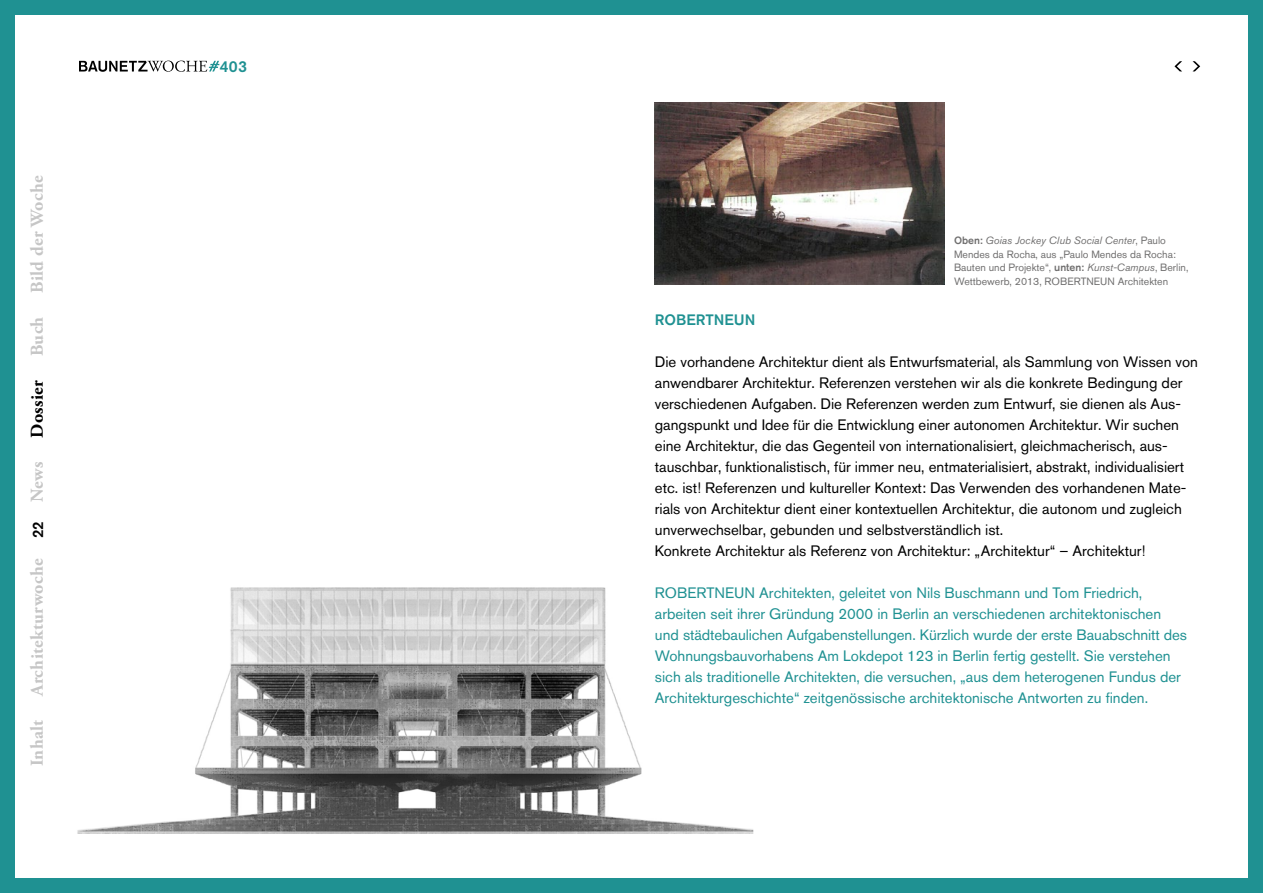
<style>
.page{position:relative;width:1263px;height:893px;background:#fff}
.page>*{position:absolute;margin:0;border:0;box-sizing:border-box;transform-origin:0 0}
.t1{font:700 18px "Adobe Garamond Pro";letter-spacing:.02em;color:#c6c6c6}
.t2{font:700 18px "Adobe Garamond Pro";letter-spacing:.02em;color:#000}
.t3{font:500 15.75px "Akzidenz Grotesk BQ";color:#1f9192}
.t4{font:15px/21px "Akzidenz Grotesk BQ";color:#000}
.t5{font:15px/21px "Akzidenz Grotesk BQ";color:#1f9192}
.t6{font:500 15px "Akzidenz Grotesk BQ";color:#1f9192}
.t7{font:500 15px "Akzidenz Grotesk BQ";color:#000}
.t8{font:10.5px/13.5px "Akzidenz Grotesk BQ";color:#706f6f}
.s1{font-weight:500}
.s2{font-style:italic}
</style>
<div class="page">
<div style="left:0;top:0;width:1263px;height:893px;border:15px solid #1f9192"></div>
<svg style="left:1192px;top:61px;width:8px;height:10px"></svg>
<svg style="left:1174px;top:61px;width:8px;height:10px"></svg>
<img style="left:77px;top:587px;width:677px;height:246px">
<img style="left:655px;top:102px;width:289px;height:182px">
<svg style="left:79px;top:61px;width:140px;height:11px"></svg>
<p class="t1" style="left:27px;top:293px;width:119px;rotate:-90deg">Bild der Woche</p>
<p class="t1" style="left:27px;top:356px;width:41px;rotate:-90deg">Buch</p>
<p class="t2" style="left:27px;top:438px;width:59px;rotate:-90deg">Dossier</p>
<p class="t1" style="left:27px;top:502px;width:42px;rotate:-90deg">News</p>
<p class="t7" style="left:29px;top:538px;width:18px;rotate:-90deg">22</p>
<p class="t1" style="left:27px;top:696px;width:139px;rotate:-90deg">Architekturwoche</p>
<p class="t1" style="left:27px;top:766px;width:49px;rotate:-90deg">Inhalt</p>
<p class="t3" style="left:220px;top:56px;width:28px">403</p>
<p class="t8" style="left:954px;top:234px;width:236px"><span class="s1">Oben:</span> <span class="s2">Goias Jockey Club Social Center</span>, Paulo Mendes da Rocha, aus „Paulo Mendes da Rocha:<br>Bauten und Projekte“, <span class="s1">unten:</span> <span class="s2">Kunst-Campus</span>, Berlin, Wettbewerb, 2013, ROBERTNEUN Architekten</p>
<p class="t6" style="left:655px;top:310px;width:102px">ROBERTNEUN</p>
<p class="t4" style="left:655px;top:351px;width:545px">Die vorhandene Architektur dient als Entwurfsmaterial, als Sammlung von Wissen von anwendbarer Architektur. Referenzen verstehen wir als die konkrete Bedingung der verschiedenen Aufgaben. Die Referenzen werden zum Entwurf, sie dienen als Aus&shy;gangspunkt und Idee für die Entwicklung einer autonomen Architektur. Wir suchen eine Architektur, die das Gegenteil von internationalisiert, gleichmacherisch, aus&shy;tauschbar, funktionalistisch, für immer neu, entmaterialisiert, abstrakt, individualisiert etc. ist! Referenzen und kultureller Kontext: Das Verwenden des vorhandenen Mate&shy;rials von Architektur dient einer kontextuellen Architektur, die autonom und zugleich unverwechselbar, gebunden und selbstverständlich ist.<br>Konkrete Architektur als Referenz von Architektur: „Architektur“ – Architektur!</p>
<p class="t5" style="left:655px;top:582px;width:534px">ROBERTNEUN Architekten, geleitet von Nils Buschmann und Tom Friedrich, arbeiten seit ihrer Gründung 2000 in Berlin an verschiedenen architektonischen und städtebaulichen Aufgabenstellungen. Kürzlich wurde der erste Bauabschnitt des Wohnungsbauvorhabens Am Lokdepot 123 in Berlin fertig gestellt. Sie verstehen sich als traditionelle Architekten, die versuchen, „aus dem heterogenen Fundus der Architekturgeschichte“ zeitgenössische architektonische Antworten zu finden.</p>
</div>
